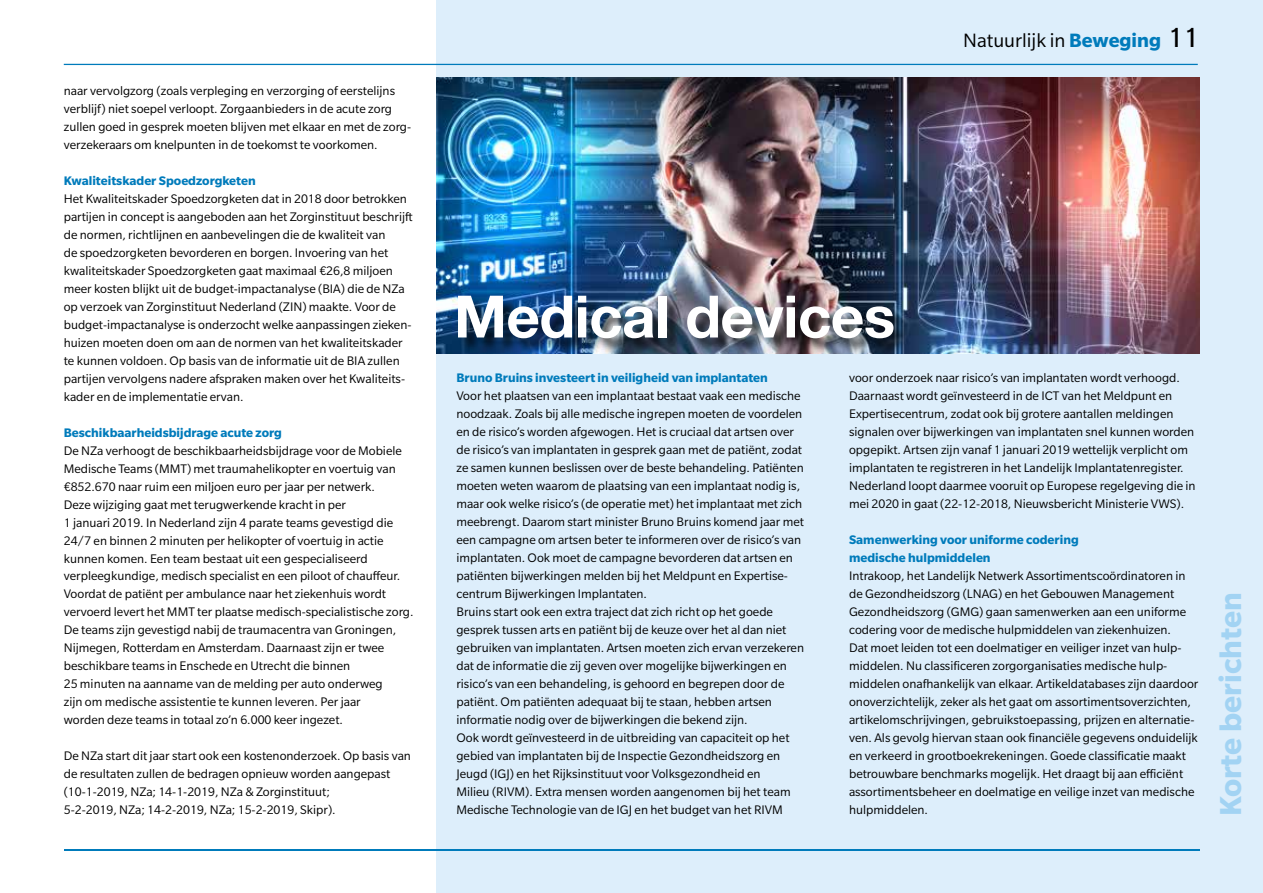
<style>
.page{position:relative;width:1263px;height:893px;background:#fff}
.page>*{position:absolute;margin:0;border:0;box-sizing:border-box;transform-origin:0 0}
.t1{font:700 58.5px "Helvetica Neue LT Std";letter-spacing:-.01em;color:#fff}
.t2{font:700 33px "Slate Pro";color:#a2d3f3}
.t3{font:21px "Slate Pro";color:#000}
.t4{font:13.5px/18px "Slate Pro";color:#000}
.t5{font:700 13.5px/18px "Slate Pro";color:#007bbb}
.s1{font-weight:700;color:#007bbb}
.s2{font-size:30px}
</style>
<div class="page">
<div style="left:437px;top:0;width:826px;height:893px;background:#ddeefb"></div>
<hr style="left:64px;top:849px;width:1135px;height:1px;background:#007bbb">
<hr style="left:64px;top:64px;width:1134px;height:1px;background:#007bbb">
<img style="left:437px;top:77px;width:762px;height:277px">
<div style="left:458px;top:296px;width:452px;height:59px;background:#000;opacity:.75"></div>
<p class="t4" style="left:64px;top:81px;width:349px">naar vervolgzorg (zoals verpleging en verzorging of eerstelijns verblijf) niet soepel verloopt. Zorgaanbieders in de acute zorg zullen goed in gesprek moeten blijven met elkaar en met de zorg&shy;verzekeraars om knelpunten in de toekomst te voorkomen.</p>
<p class="t5" style="left:64px;top:171px;width:193px">Kwaliteitskader Spoedzorgketen</p>
<p class="t4" style="left:64px;top:189px;width:350px">Het Kwaliteitskader Spoedzorgketen dat in 2018 door betrokken partijen in concept is aangeboden aan het Zorginstituut beschrijft de normen, richtlijnen en aanbevelingen die de kwaliteit van<br>de spoedzorgketen bevorderen en borgen. Invoering van het kwaliteitskader Spoedzorgketen gaat maximaal €26,8 miljoen meer kosten blijkt uit de budget-impactanalyse (BIA) die de NZa op verzoek van Zorginstituut Nederland (ZIN) maakte. Voor de budget-impactanalyse is onderzocht welke aanpassingen zieken&shy;huizen moeten doen om aan de normen van het kwaliteitskader te kunnen voldoen. Op basis van de informatie uit de BIA zullen partijen vervolgens nadere afspraken maken over het Kwaliteits&shy;kader en de implementatie ervan.</p>
<p class="t5" style="left:64px;top:423px;width:220px">Beschikbaarheidsbijdrage acute zorg</p>
<p class="t4" style="left:64px;top:441px;width:351px">De NZa verhoogt de beschikbaarheidsbijdrage voor de Mobiele Medische Teams (MMT) met traumahelikopter en voertuig van €852.670 naar ruim een miljoen euro per jaar per netwerk.<br>Deze wijziging gaat met terugwerkende kracht in per<br>1 januari 2019. In Nederland zijn 4 parate teams gevestigd die 24/7 en binnen 2 minuten per helikopter of voertuig in actie kunnen komen. Een team bestaat uit een gespecialiseerd verpleegkundige, medisch specialist en een piloot of chauffeur.<br>Voordat de patiënt per ambulance naar het ziekenhuis wordt vervoerd levert het MMT ter plaatse medisch-specialistische zorg.<br>De teams zijn gevestigd nabij de traumacentra van Groningen, Nijmegen, Rotterdam en Amsterdam. Daarnaast zijn er twee beschikbare teams in Enschede en Utrecht die binnen<br>25 minuten na aanname van de melding per auto onderweg<br>zijn om medische assistentie te kunnen leveren. Per jaar<br>worden deze teams in totaal zo’n 6.000 keer ingezet.</p>
<p class="t4" style="left:64px;top:747px;width:349px">De NZa start dit jaar start ook een kostenonderzoek. Op basis van de resultaten zullen de bedragen opnieuw worden aangepast (10-1-2019, NZa; 14-1-2019, NZa &amp; Zorginstituut;<br>5-2-2019, NZa; 14-2-2019, NZa; 15-2-2019, Skipr).</p>
<h3 class="t3" style="left:963px;top:30px;width:237px">Natuurlijk in <span class="s1">Beweging</span> <span class="s2">11</span></h3>
<h1 class="t1" style="left:454px;top:280px;width:443px">Medical devices</h1>
<p class="t5" style="left:456px;top:369px;width:313px">Bruno Bruins investeert in veiligheid van implantaten</p>
<p class="t4" style="left:456px;top:387px;width:349px">Voor het plaatsen van een implantaat bestaat vaak een medische noodzaak. Zoals bij alle medische ingrepen moeten de voordelen en de risico’s worden afgewogen. Het is cruciaal dat artsen over de risico’s van implantaten in gesprek gaan met de patiënt, zodat ze samen kunnen beslissen over de beste behandeling. Patiënten moeten weten waarom de plaatsing van een implantaat nodig is, maar ook welke risico’s (de operatie met) het implantaat met zich meebrengt. Daarom start minister Bruno Bruins komend jaar met een campagne om artsen beter te informeren over de risico’s van implantaten. Ook moet de campagne bevorderen dat artsen en patiënten bijwerkingen melden bij het Meldpunt en Expertise&shy;centrum Bijwerkingen Implantaten.<br>Bruins start ook een extra traject dat zich richt op het goede gesprek tussen arts en patiënt bij de keuze over het al dan niet gebruiken van implantaten. Artsen moeten zich ervan verzekeren dat de informatie die zij geven over mogelijke bijwerkingen en risico’s van een behandeling, is gehoord en begrepen door de patiënt. Om patiënten adequaat bij te staan, hebben artsen informatie nodig over de bijwerkingen die bekend zijn.<br>Ook wordt geïnvesteerd in de uitbreiding van capaciteit op het gebied van implantaten bij de Inspectie Gezondheidszorg en Jeugd (IGJ) en het Rijksinstituut voor Volksgezondheid en<br>Milieu (RIVM). Extra mensen worden aangenomen bij het team Medische Technologie van de IGJ en het budget van het RIVM</p>
<p class="t4" style="left:849px;top:369px;width:348px">voor onderzoek naar risico’s van implantaten wordt verhoogd.<br>Daarnaast wordt geïnvesteerd in de ICT van het Meldpunt en Expertisecentrum, zodat ook bij grotere aantallen meldingen signalen over bijwerkingen van implantaten snel kunnen worden opgepikt. Artsen zijn vanaf 1 januari 2019 wettelijk verplicht om implantaten te registreren in het Landelijk Implantatenregister.<br>Nederland loopt daarmee vooruit op Europese regelgeving die in mei 2020 in gaat (22-12-2018, Nieuwsbericht Ministerie VWS).</p>
<p class="t5" style="left:849px;top:531px;width:231px">Samenwerking voor uniforme codering medische hulpmiddelen</p>
<p class="t4" style="left:849px;top:567px;width:351px">Intrakoop, het Landelijk Netwerk Assortimentscoördinatoren in de Gezondheidszorg (LNAG) en het Gebouwen Management Gezondheidszorg (GMG) gaan samenwerken aan een uniforme codering voor de medische hulpmiddelen van ziekenhuizen.<br>Dat moet leiden tot een doelmatiger en veiliger inzet van hulp&shy;middelen. Nu classificeren zorgorganisaties medische hulp&shy;middelen onafhankelijk van elkaar. Artikeldatabases zijn daardoor onoverzichtelijk, zeker als het gaat om assortimentsoverzichten, artikelomschrijvingen, gebruikstoepassing, prijzen en alternatie&shy;ven. Als gevolg hiervan staan ook financiële gegevens onduidelijk en verkeerd in grootboekrekeningen. Goede classificatie maakt betrouwbare benchmarks mogelijk. Het draagt bij aan efficiënt assortimentsbeheer en doelmatige en veilige inzet van medische hulpmiddelen.</p>
<h2 class="t2" style="left:1212px;top:816px;width:226px;rotate:-90deg">Korte berichten</h2>
</div>
